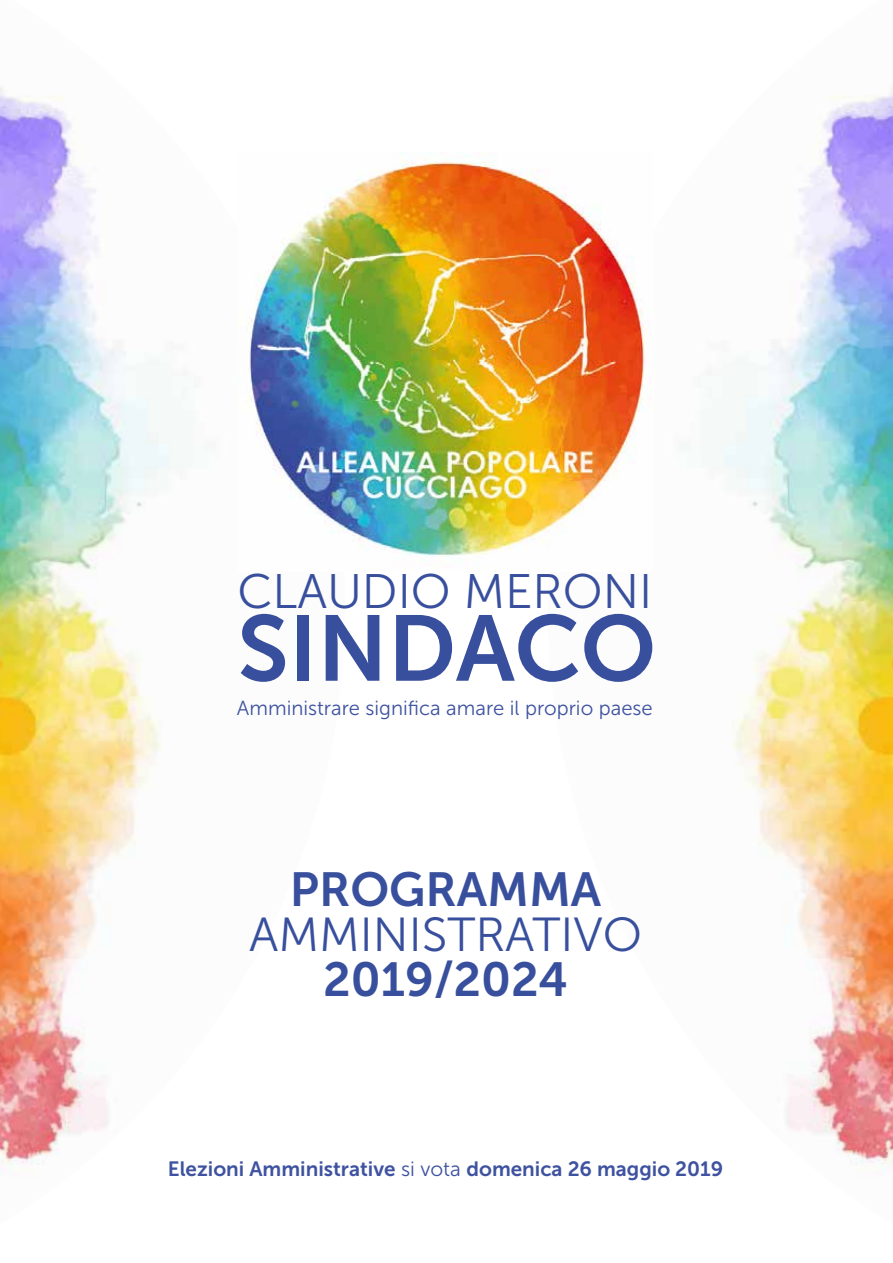
<style>
.page{position:relative;width:893px;height:1263px;background:#fff}
.page>*{position:absolute;margin:0;border:0;box-sizing:border-box;transform-origin:0 0}
.t1{font:92.7px "Museo Sans 700";color:#384f9d}
.t2{font:48.3px "Museo Sans 300";color:#384f9d}
.t3{font:47.7px "Museo Sans 700";color:#384f9d}
.t4{font:47.7px "Museo Sans 300";color:#384f9d}
.t5{font:20.7px "Museo Sans 700";color:#3e52a0}
.t6{font:20.25px "Museo Sans 300";color:#3e52a0}
.s1{font-family:"Museo Sans 300"}
</style>
<div class="page">
<img style="left:679px;top:87px;width:214px;height:1077px">
<img style="left:0;top:88px;width:215px;height:1087px">
<img style="left:238px;top:154px;width:410px;height:407px">
<h2 class="t2" style="left:237px;top:565px;width:416px">CLAUDIO MERONI</h2>
<h1 class="t1" style="left:237px;top:597px;width:420px">SINDACO</h1>
<p class="t6" style="left:237px;top:697px;width:417px">Amministrare significa amare il proprio paese</p>
<h3 class="t3" style="left:290px;top:863px;width:313px">PROGRAMMA</h3>
<h3 class="t4" style="left:249px;top:909px;width:394px">AMMINISTRATIVO</h3>
<h3 class="t3" style="left:323px;top:953px;width:246px">2019/2024</h3>
<p class="t5" style="left:168px;top:1157px;width:557px">Elezioni Amministrative <span class="s1">si vota</span> domenica 26 maggio 2019</p>
</div>
